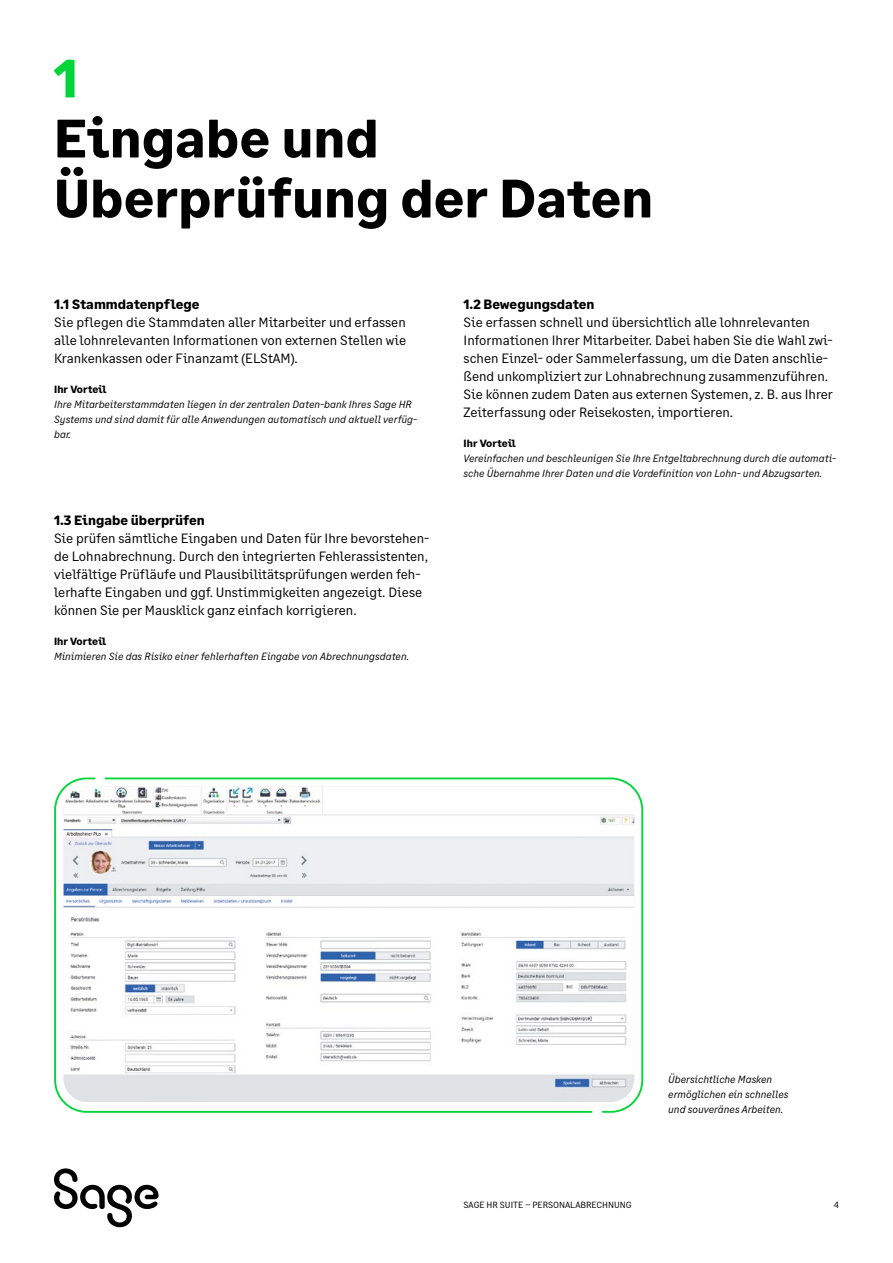
<style>
.page{position:relative;width:893px;height:1263px;background:#fff}
.page>*{position:absolute;margin:0;border:0;box-sizing:border-box;transform-origin:0 0}
.t1{font:700 54px/60px "Sage Text";color:#000}
.t2{font:700 54px "Sage Text";color:#00d639}
.t3{font:13.5px/18px "Sage Text";color:#000}
.t4{font:700 13.5px "Sage Text";color:#000}
.t5{font:italic 10.5px/15px "Sage Text";color:#000}
.t6{font:700 10.5px "Sage Text";color:#000}
.t7{font:9px "Sage Text";color:#000}
</style>
<div class="page">
<svg style="left:54px;top:777px;width:50px;height:336px"></svg>
<svg style="left:104px;top:777px;width:540px;height:336px"></svg>
<img style="left:64px;top:786px;width:570px;height:316px">
<svg style="left:54px;top:1168px;width:105px;height:59px"></svg>
<h1 class="t2" style="left:54px;top:45px;width:26px">1</h1>
<h1 class="t1" style="left:54px;top:110px;width:601px">Eingabe und<br>Überprüfung der Daten</h1>
<p class="t4" style="left:54px;top:295px;width:147px">1.1 Stammdatenpflege</p>
<p class="t3" style="left:54px;top:313px;width:354px;text-align:justify">Sie pflegen die Stammdaten aller Mitarbeiter und erfassen alle lohnrelevanten Informationen von externen Stellen wie Krankenkassen oder Finanzamt (ELStAM).</p>
<p class="t6" style="left:54px;top:382px;width:54px">Ihr Vorteil</p>
<p class="t5" style="left:54px;top:396px;width:364px">Ihre Mitarbeiterstammdaten liegen in der zentralen Daten-bank Ihres Sage HR<br>Systems und sind damit für alle Anwendungen automatisch und aktuell verfüg&shy;bar.</p>
<p class="t4" style="left:54px;top:512px;width:152px">1.3 Eingabe überprüfen</p>
<p class="t3" style="left:54px;top:530px;width:377px">Sie prüfen sämtliche Eingaben und Daten für Ihre bevorstehen&shy;de Lohnabrechnung. Durch den integrierten Fehlerassistenten, vielfältige Prüfläufe und Plausibilitätsprüfungen werden feh&shy;lerhafte Eingaben und ggf. Unstimmigkeiten angezeigt. Diese können Sie per Mausklick ganz einfach korrigieren.</p>
<p class="t6" style="left:54px;top:635px;width:54px">Ihr Vorteil</p>
<p class="t5" style="left:54px;top:649px;width:357px">Minimieren Sie das Risiko einer fehlerhaften Eingabe von Abrechnungsdaten.</p>
<p class="t4" style="left:464px;top:295px;width:132px">1.2 Bewegungsdaten</p>
<p class="t3" style="left:464px;top:313px;width:371px">Sie erfassen schnell und übersichtlich alle lohnrelevanten Informationen Ihrer Mitarbeiter. Dabei haben Sie die Wahl zwi&shy;schen Einzel- oder Sammelerfassung, um die Daten anschlie&shy;ßend unkompliziert zur Lohnabrechnung zusammenzuführen.<br>Sie können zudem Daten aus externen Systemen, z. B. aus Ihrer Zeiterfassung oder Reisekosten, importieren.</p>
<p class="t6" style="left:464px;top:436px;width:54px">Ihr Vorteil</p>
<p class="t5" style="left:464px;top:450px;width:374px">Vereinfachen und beschleunigen Sie Ihre Entgeltabrechnung durch die automati&shy;sche Übernahme Ihrer Daten und die Vordefinition von Lohn- und Abzugsarten.</p>
<p class="t5" style="left:668px;top:1072px;width:122px">Übersichtliche Masken ermöglichen ein schnelles und souveränes Arbeiten.</p>
<p class="t7" style="left:463px;top:1200px;width:170px">SAGE HR SUITE – PERSONALABRECHNUNG</p>
<p class="t7" style="left:834px;top:1200px;width:7px">4</p>
</div>
